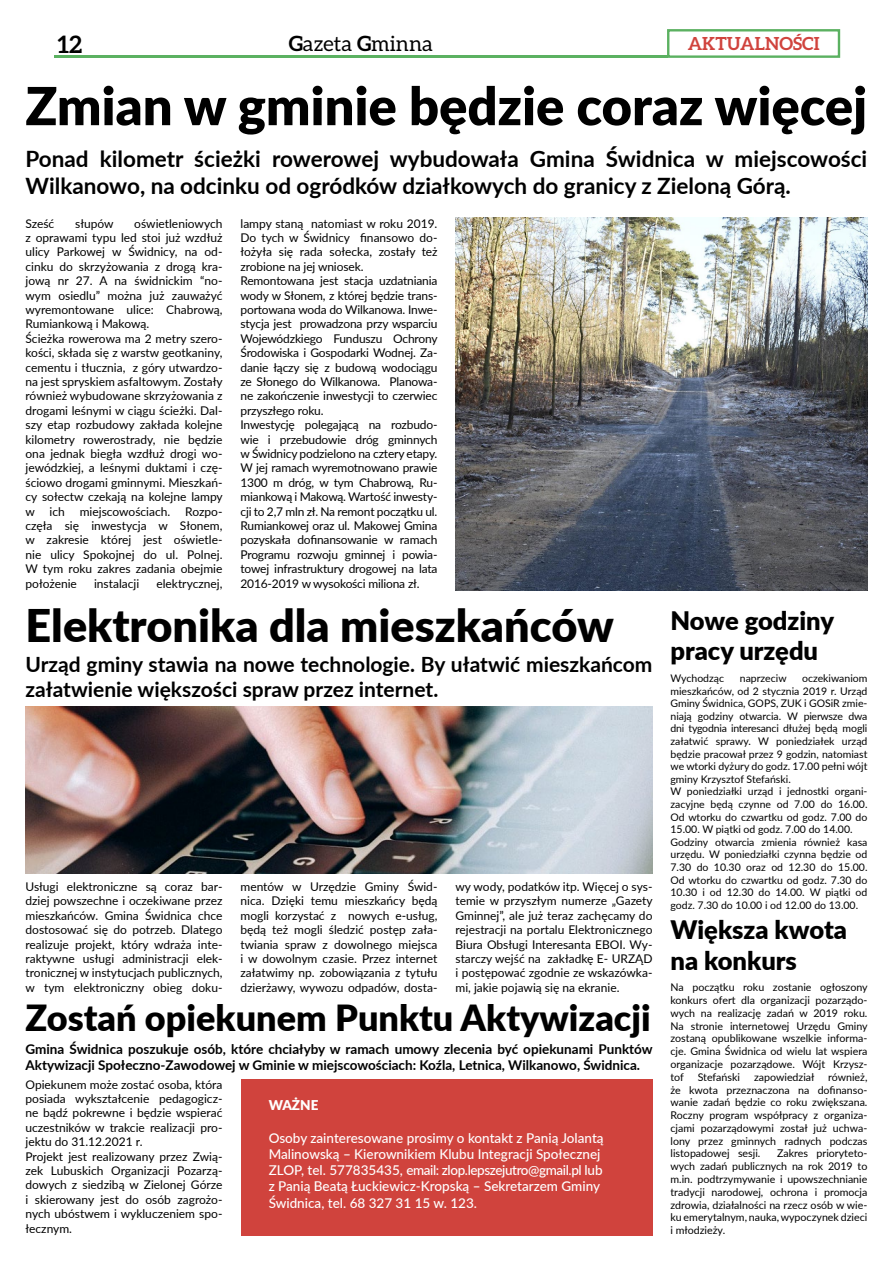
<style>
.page{position:relative;width:893px;height:1263px;background:#fff}
.page>*{position:absolute;margin:0;border:0;box-sizing:border-box;transform-origin:0 0}
.t1{font:900 52.5px "Lato";color:#000}
.t2{font:900 45px "Lato";color:#000}
.t3{font:900 36px "Lato";color:#000}
.t4{font:900 25.5px/30.6px "Lato";color:#000}
.t5{font:700 24px "Aleo";color:#000}
.t6{font:700 22.5px/27px "Lato";color:#000}
.t7{font:700 21px/25.2px "Lato";color:#000}
.t8{font:21px "Aleo";color:#000}
.t9{font:700 18px "Aleo";color:#d0433d}
.t10{font:500 13.5px/16.2px "Lato";color:#fff}
.t11{font:700 13.5px/16.2px "Lato";color:#000}
.t12{font:900 13.5px "Lato";color:#fff}
.t13{font:12px/14.4px "Lato";color:#000}
.t14{font:10.65px/12.8px "Lato";color:#000;text-align:justify}
.t15{font:10.5px/12.6px "Lato";color:#000}
.s1{font-weight:700}
</style>
<div class="page">
<hr style="left:54px;top:56px;width:613px;height:2px;background:#5bb161">
<div style="left:667px;top:29px;width:173px;height:29px;background:#fff;border:2px solid #5bb161"></div>
<img style="left:455px;top:218px;width:412px;height:372px">
<img style="left:26px;top:706px;width:626px;height:168px">
<div style="left:240px;top:1079px;width:412px;height:156px;background:#d0433d"></div>
<h3 class="t5" style="left:57px;top:30px;width:26px">12</h3>
<h3 class="t8" style="left:289px;top:31px;width:146px"><span class="s1">G</span>azeta <span class="s1">G</span>minna</h3>
<h3 class="t9" style="left:688px;top:33px;width:133px">AKTUALNOŚCI</h3>
<h1 class="t1" style="left:26px;top:67px;width:843px">Zmian w gminie będzie coraz więcej</h1>
<h3 class="t6" style="left:26px;top:144px;width:843px">Ponad kilometr ścieżki rowerowej wybudowała Gmina Świdnica w miejscowości<br>Wilkanowo, na odcinku od ogródków działkowych do granicy z Zieloną Górą.</h3>
<p class="t13" style="left:26px;top:216px;width:30px">Sześć</p>
<p class="t13" style="left:75px;top:216px;width:40px">słupów</p>
<p class="t13" style="left:26px;top:216px;width:199px;text-indent:109px">oświetleniowych z oprawami typu led stoi już wzdłuż ulicy Parkowej w Świdnicy, na od&shy;cinku do skrzyżowania z drogą kra&shy;jową nr 27. A na świdnickim “no&shy;wym osiedlu” można już zauważyć wyremontowane ulice: Chabrową,<br>Rumiankową i Makową.<br>Ścieżka rowerowa ma 2 metry szero&shy;kości, składa się z warstw geotkaniny, cementu i tłucznia, z góry utwardzo&shy;na jest spryskiem asfaltowym. Zostały również wybudowane skrzyżowania z drogami leśnymi w ciągu ścieżki. Dal&shy;szy etap rozbudowy zakłada kolejne kilometry rowerostrady, nie będzie ona jednak biegła wzdłuż drogi wo&shy;jewódzkiej, a leśnymi duktami i czę&shy;ściowo drogami gminnymi. Mieszkań&shy;cy sołectw czekają na kolejne lampy w ich miejscowościach. Rozpo&shy;częła się inwestycja w Słonem, w zakresie której jest oświetle&shy;nie ulicy Spokojnej do ul. Polnej.<br>W tym roku zakres zadania obejmie położenie</p>
<p class="t13" style="left:240px;top:216px;width:199px">lampy staną natomiast w roku 2019.<br>Do tych w Świdnicy finansowo do&shy;łożyła się rada sołecka, zostały też zrobione na jej wniosek.<br>Remontowana jest stacja uzdatniania wody w Słonem, z której będzie trans&shy;portowana woda do Wilkanowa. Inwe&shy;stycja jest prowadzona przy wsparciu Wojewódzkiego Funduszu Ochrony Środowiska i Gospodarki Wodnej. Za&shy;danie łączy się z budową wodociągu ze Słonego do Wilkanowa. Planowa&shy;ne zakończenie inwestycji to czerwiec przyszłego roku.<br>Inwestycję polegającą na rozbudo&shy;wie i przebudowie dróg gminnych w Świdnicy podzielono na cztery etapy.<br>W jej ramach wyremotnowano prawie 1300 m dróg, w tym Chabrową, Ru&shy;miankową i Makową. Wartość inwesty&shy;cji to 2,7 mln zł. Na remont początku ul.<br>Rumiankowej oraz ul. Makowej Gmina pozyskała dofinansowanie w ramach Programu rozwoju gminnej i powia&shy;towej infrastruktury drogowej na lata 2016-2019 w wysokości miliona zł.</p>
<h2 class="t2" style="left:26px;top:592px;width:590px">Elektronika dla mieszkańców</h2>
<h3 class="t7" style="left:26px;top:651px;width:628px">Urząd gminy stawia na nowe technologie. By ułatwić mieszkańcom załatwienie większości spraw przez internet.</h3>
<p class="t13" style="left:94px;top:576px;width:47px">instalacji</p>
<p class="t13" style="left:156px;top:576px;width:68px">elektrycznej,</p>
<h3 class="t4" style="left:670px;top:604px;width:165px">Nowe godziny pracy urzędu</h3>
<p class="t15" style="left:670px;top:671px;width:55px">Wychodząc</p>
<p class="t15" style="left:740px;top:671px;width:48px">naprzeciw</p>
<p class="t15" style="left:670px;top:671px;width:198px;text-indent:132px">oczekiwaniom mieszkańców, od 2 stycznia 2019 r. Urząd Gminy Świdnica, GOPS, ZUK i GOSiR zmie&shy;niają godziny otwarcia. W pierwsze dwa dni tygodnia interesanci dłużej będą mogli załatwić sprawy. W poniedziałek urząd będzie pracował przez 9 godzin, natomiast we wtorki dyżury do godz. 17.00 pełni wójt gminy Krzysztof Stefański.<br>W poniedziałki urząd i jednostki organi&shy;zacyjne będą czynne od 7.00 do 16.00.<br>Od wtorku do czwartku od godz. 7.00 do 15.00. W piątki od godz. 7.00 do 14.00.<br>Godziny otwarcia zmienia również kasa urzędu. W poniedziałki czynna będzie od 7.30 do 10.30 oraz od 12.30 do 15.00.<br>Od wtorku do czwartku od godz. 7.30 do 10.30 i od 12.30 do 14.00. W piątki od godz. 7.30 do 10.00 i od 12.00 do 13.00.</p>
<p class="t13" style="left:26px;top:879px;width:198px;text-align:justify">Usługi elektroniczne są coraz bar&shy;dziej powszechne i oczekiwane przez mieszkańców. Gmina Świdnica chce dostosować się do potrzeb. Dlatego realizuje projekt, który wdraża inte&shy;raktywne usługi administracji elek&shy;tronicznej w instytucjach publicznych, w tym elektroniczny obieg doku-</p>
<p class="t13" style="left:240px;top:879px;width:198px;text-align:justify">mentów w Urzędzie Gminy Świd&shy;nica. Dzięki temu mieszkańcy będą mogli korzystać z nowych e-usług, będą też mogli śledzić postęp zała&shy;twiania spraw z dowolnego miejsca i w dowolnym czasie. Przez internet załatwimy np. zobowiązania z tytułu dzierżawy, wywozu odpadów, dosta-</p>
<p class="t13" style="left:455px;top:879px;width:199px;text-align:justify">wy wody, podatków itp. Więcej o sys&shy;temie w przyszłym numerze „Gazety Gminnej”, ale już teraz zachęcamy do rejestracji na portalu Elektronicznego Biura Obsługi Interesanta EBOI. Wy&shy;starczy wejść na zakładkę E- URZĄD i postępować zgodnie ze wskazówka&shy;mi, jakie pojawią się na ekranie.</p>
<h3 class="t3" style="left:26px;top:990px;width:627px">Zostań opiekunem Punktu Aktywizacji</h3>
<p class="t11" style="left:26px;top:1040px;width:629px">Gmina Świdnica poszukuje osób, które chciałyby w ramach umowy zlecenia być opiekunami Punktów<br>Aktywizacji Społeczno-Zawodowej w Gminie w miejscowościach: Koźla, Letnica, Wilkanowo, Świdnica.</p>
<p class="t13" style="left:26px;top:1076px;width:198px">Opiekunem może zostać osoba, która posiada wykształcenie pedagogicz&shy;ne bądź pokrewne i będzie wspierać uczestników w trakcie realizacji pro&shy;jektu do 31.12.2021 r.<br>Projekt jest realizowany przez Zwią&shy;zek Lubuskich Organizacji Pozarzą&shy;dowych z siedzibą w Zielonej Górze i skierowany jest do osób zagrożo&shy;nych ubóstwem i wykluczeniem spo&shy;łecznym.</p>
<h3 class="t4" style="left:670px;top:913px;width:178px">Większa kwota na konkurs</h3>
<p class="t14" style="left:670px;top:981px;width:199px">Na początku roku zostanie ogłoszony konkurs ofert dla organizacji pozarządo&shy;wych na realizację zadań w 2019 roku.<br>Na stronie internetowej Urzędu Gminy zostaną opublikowane wszelkie informa&shy;cje. Gmina Świdnica od wielu lat wspiera organizacje pozarządowe. Wójt Krzysz&shy;tof</p>
<p class="t14" style="left:698px;top:1070px;width:44px">Stefański</p>
<p class="t14" style="left:754px;top:1070px;width:62px">zapowiedział</p>
<p class="t14" style="left:670px;top:1070px;width:198px;text-indent:158px">również, że kwota przeznaczona na dofinanso&shy;wanie zadań będzie co roku zwiększana.<br>Roczny program współpracy z organiza&shy;cjami pozarządowymi został już uchwa&shy;lony przez gminnych radnych podczas listopadowej sesji.</p>
<p class="t12" style="left:269px;top:1095px;width:51px">WAŻNE</p>
<p class="t10" style="left:269px;top:1129px;width:336px">Osoby zainteresowane prosimy o kontakt z Panią Jolantą Malinowską – Kierownikiem Klubu Integracji Społecznej ZLOP, tel. 577835435, email: zlop.lepszejutro@gmail.pl lub z Panią Beatą Łuckiewicz-Kropską – Sekretarzem Gminy Świdnica, tel. 68 327 31 15 w. 123.</p>
<p class="t14" style="left:670px;top:1147px;width:198px;text-indent:107px">Zakres prioryteto&shy;wych zadań publicznych na rok 2019 to m.in. podtrzymywanie i upowszechnianie tradycji narodowej, ochrona i promocja zdrowia, działalności na rzecz osób w wie&shy;ku emerytalnym, nauka, wypoczynek dzieci i młodzieży.</p>
</div>
